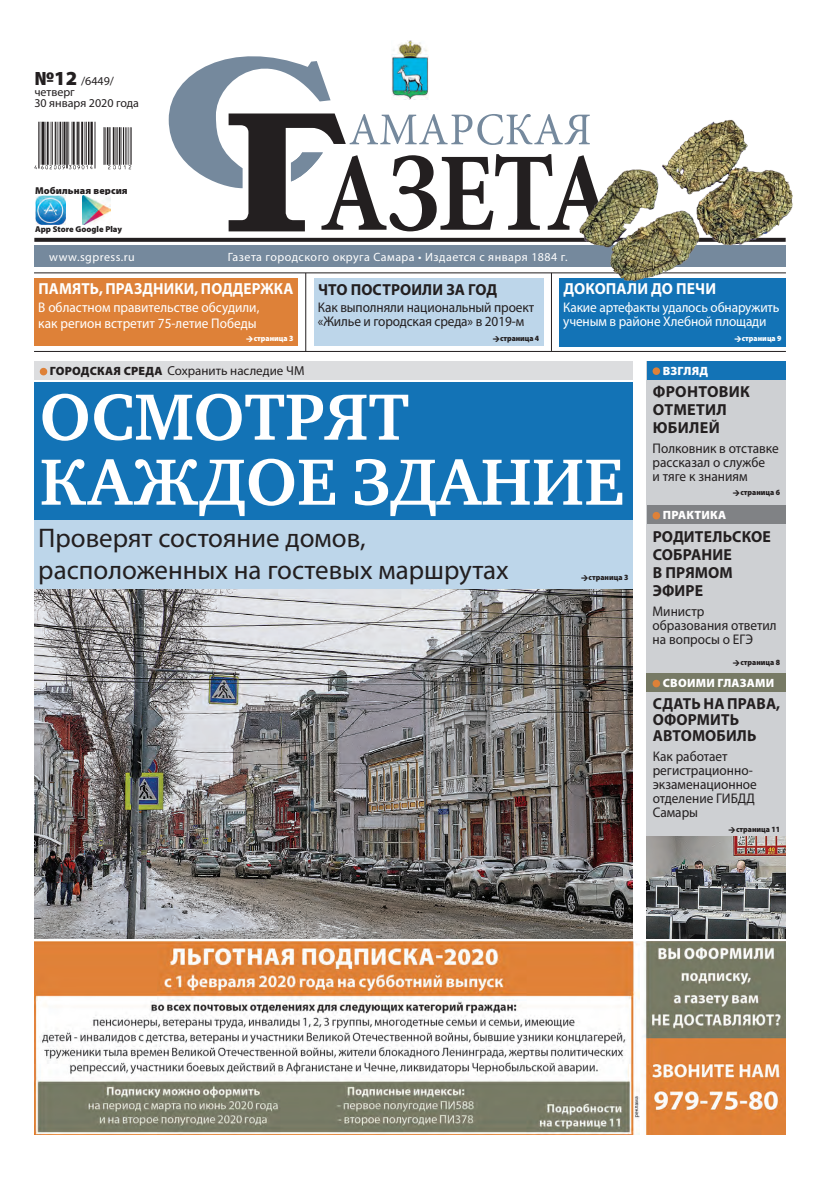
<style>
.page{position:relative;width:820px;height:1191px;background:#fff}
.page>*{position:absolute;margin:0;border:0;box-sizing:border-box;transform-origin:0 0}
.заголовок{font:700 67px/65px "Charter C";color:#fff}
.подзаголовок{font:27px/32.4px "Myriad Pro";color:#231f20}
.анонс_2_заголовок{font:700 16px/18px "Myriad Pro";letter-spacing:.01em;color:#231f20}
.анонс_2_заголовок-2{font:700 16px "Myriad Pro";letter-spacing:.01em;color:#fff;scale:.95 1}
.анонс_2_заголовок-3{font:700 16px "Myriad Pro";letter-spacing:.01em;color:#fff}
.анонс_2_заголовок-4{font:14px/15.2px "Myriad Pro";letter-spacing:-.005em;color:#fff;scale:.95 1}
.анонс_1_подзаголовок{font:14px/14px "Myriad Pro";color:#231f20;scale:.95 1}
.анонс_2_заголовок-5{font:14px/14px "Myriad Pro";letter-spacing:-.005em;color:#231f20;scale:.95 1}
.надзаголовок_01{font:13px "Myriad Pro";color:#231f20}
.t1{font:12px "Myriad Pro";letter-spacing:.04em;color:#fff}
.t2{font:12px/11px "Myriad Pro";color:#231f20}
.рубрика_на_плашке{font:900 12px "Myriad Pro";letter-spacing:.02em;color:#fff}
.t3{font:900 10px "Myriad Pro";letter-spacing:.01em;color:#231f20}
.t4{font:900 8.5px "Myriad Pro";color:#231f20}
.анонс_1_подзаголовок-2{font:900 8px "Myriad Pro";color:#231f20;scale:.95 1}
.анонс_2_заголовок-6{font:900 8px "Myriad Pro";color:#fff;scale:.95 1}
.анонс_2_заголовок-7{font:900 8px "Myriad Pro";letter-spacing:-.01em;color:#231f20;scale:.95 1}
.s1{font-weight:900;font-size:20px}
.s2{font-weight:900;font-size:12px}
</style>
<div class="page">
<div style="left:34px;top:246px;width:751px;height:21px;background:#75899d"></div>
<div style="left:646px;top:361px;width:139px;height:577px;background:#ced0d3"></div>
<div style="left:646px;top:361px;width:139px;height:19px;background:#1373b6"></div>
<div style="left:652px;top:367px;width:7px;height:8px;background:#de8138;border-radius:50%"></div>
<div style="left:646px;top:673px;width:139px;height:19px;background:#777a65"></div>
<div style="left:652px;top:680px;width:7px;height:7px;background:#de8138;border-radius:50%"></div>
<hr style="left:34px;top:351px;width:751px;height:1px;background:#231f20">
<div style="left:313px;top:278px;width:230px;height:68px;background:#bdd6ea"></div>
<div style="left:34px;top:278px;width:264px;height:68px;background:#de8138"></div>
<div style="left:34px;top:361px;width:598px;height:19px;background:#dcdddf"></div>
<div style="left:40px;top:368px;width:7px;height:7px;background:#de8138;border-radius:50%"></div>
<hr style="left:305px;top:273px;width:1px;height:78px;background:#231f20">
<hr style="left:550px;top:273px;width:1px;height:78px;background:#231f20">
<svg style="left:34px;top:238px;width:542px;height:4px;background:#2c2829"></svg>
<img style="left:34px;top:122px;width:98px;height:48px">
<img style="left:35px;top:195px;width:30px;height:30px">
<img style="left:83px;top:195px;width:27px;height:30px">
<svg style="left:169px;top:40px;width:421px;height:191px"></svg>
<img style="left:34px;top:589px;width:598px;height:349px">
<div style="left:34px;top:383px;width:598px;height:138px;background:#1373b6"></div>
<div style="left:34px;top:521px;width:598px;height:68px;background:#bdd6ea"></div>
<div style="left:646px;top:505px;width:139px;height:19px;background:#808285"></div>
<div style="left:652px;top:512px;width:7px;height:7px;background:#de8138;border-radius:50%"></div>
<hr style="left:34px;top:272px;width:751px;height:1px;background:#231f20">
<div style="left:558px;top:278px;width:227px;height:68px;background:#1373b6"></div>
<img style="left:34px;top:941px;width:751px;height:193px">
<img style="left:646px;top:837px;width:139px;height:101px">
<img style="left:576px;top:116px;width:217px;height:167px">
<p class="t2" style="left:34px;top:75px;width:106px"><span class="s1">№12</span> /6449/ четверг<br>30 января 2020 года</p>
<p class="t3" style="left:35px;top:184px;width:94px">Мобильная версия</p>
<p class="t4" style="left:35px;top:224px;width:88px">App Store Google Play</p>
<p class="t1" style="left:49px;top:249px;width:87px">www.sgpress.ru</p>
<p class="t1" style="left:228px;top:249px;width:341px">Газета городского округа Самара • Издается с января 1884 г.</p>
<p class="анонс_2_заголовок-2" style="left:38px;top:279px;width:270px">ПАМЯТЬ, ПРАЗДНИКИ, ПОДДЕРЖКА</p>
<p class="анонс_2_заголовок-4" style="left:38px;top:300px;width:234px">В областном правительстве обсудили, как регион встретит 75-летие Победы</p>
<p class="анонс_2_заголовок-6" style="left:254px;top:333px;width:43px">страница 3</p>
<p class="надзаголовок_01" style="left:50px;top:363px;width:256px"><span class="s2">ГОРОДСКАЯ СРЕДА</span> Сохранить наследие ЧМ</p>
<p class="анонс_2_заголовок-3" style="left:563px;top:279px;width:154px">ДОКОПАЛИ ДО ПЕЧИ</p>
<p class="анонс_2_заголовок-4" style="left:563px;top:299px;width:229px;line-height:14.3px">Какие артефакты удалось обнаружить ученым в районе Хлебной площади</p>
<p class="анонс_2_заголовок-6" style="left:741px;top:334px;width:43px">страница 9</p>
<p class="анонс_2_заголовок" style="left:318px;top:280px;width:180px">ЧТО ПОСТРОИЛИ ЗА ГОД</p>
<p class="анонс_2_заголовок-5" style="left:318px;top:300px;width:229px">Как выполняли национальный проект «Жилье и городская среда» в 2019-м</p>
<p class="анонс_2_заголовок-7" style="left:500px;top:334px;width:43px">страница 4</p>
<p class="рубрика_на_плашке" style="left:662px;top:364px;width:47px">ВЗГЛЯД</p>
<p class="анонс_2_заголовок" style="left:652px;top:382px;width:99px">ФРОНТОВИК<br>ОТМЕТИЛ<br>ЮБИЛЕЙ</p>
<p class="анонс_1_подзаголовок" style="left:652px;top:441px;width:134px">Полковник в отставке рассказал о службе<br>и тяге к знаниям</p>
<p class="анонс_1_подзаголовок-2" style="left:740px;top:488px;width:43px">страница 6</p>
<p class="заголовок" style="left:40px;top:385px;width:586px">ОСМОТРЯТ<br>КАЖДОЕ ЗДАНИЕ</p>
<p class="подзаголовок" style="left:38px;top:521px;width:471px">Проверят состояние домов, расположенных на гостевых маршрутах</p>
<p class="рубрика_на_плашке" style="left:662px;top:508px;width:65px">ПРАКТИКА</p>
<p class="анонс_2_заголовок" style="left:652px;top:527px;width:120px">РОДИТЕЛЬСКОЕ<br>СОБРАНИЕ<br>В ПРЯМОМ<br>ЭФИРЕ</p>
<p class="анонс_2_заголовок-5" style="left:652px;top:604px;width:132px">Министр образования ответил на вопросы о ЕГЭ</p>
<p class="анонс_1_подзаголовок-2" style="left:740px;top:657px;width:43px">страница 8</p>
<p class="анонс_1_подзаголовок-2" style="left:588px;top:573px;width:43px">страница 3</p>
<p class="рубрика_на_плашке" style="left:662px;top:676px;width:113px">СВОИМИ ГЛАЗАМИ</p>
<p class="анонс_2_заголовок" style="left:652px;top:695px;width:129px;line-height:16px">СДАТЬ НА ПРАВА,<br>ОФОРМИТЬ<br>АВТОМОБИЛЬ</p>
<p class="анонс_1_подзаголовок" style="left:652px;top:749px;width:111px">Как работает регистрационно&shy;экзаменационное отделение ГИБДД<br>Самары</p>
<p class="анонс_1_подзаголовок-2" style="left:735px;top:824px;width:48px">страница 11</p>
</div>
